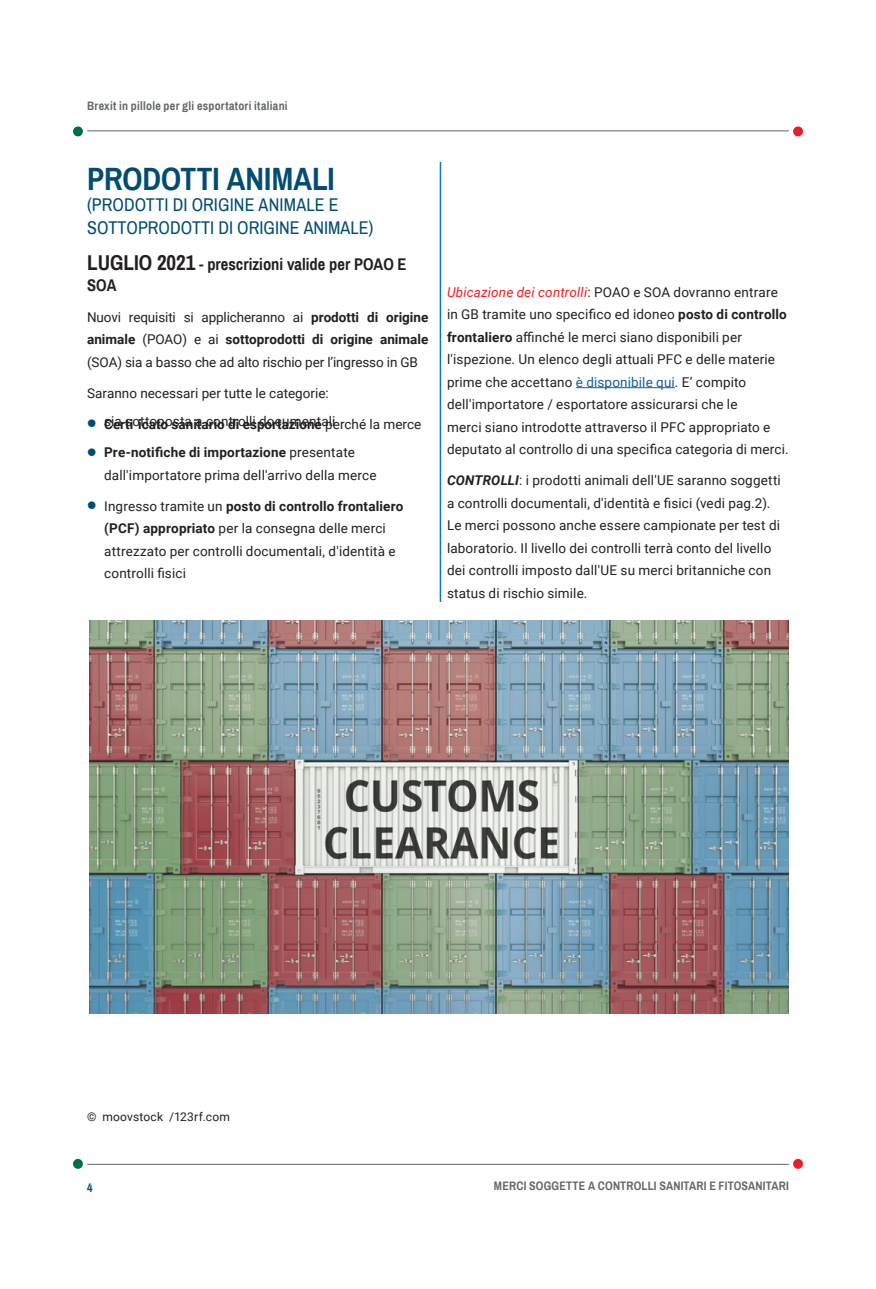
<style>
.page{position:relative;width:876px;height:1289px;background:#fff}
.page>*{position:absolute;margin:0;border:0;box-sizing:border-box;transform-origin:0 0}
.t1{font:700 31.5px "Archivo Narrow";color:#004c72}
.t2{font:18px/22.5px "Archivo Narrow";color:#004c72}
.t3{font:700 16.5px/21.3px "Archivo Narrow";color:#231f20}
.Text{font:13.5px/22.5px "Roboto";letter-spacing:.01em;color:#231f20}
.t4{font:700 13.5px "Roboto";color:#231f20}
.t5{font:700 12px "Archivo Narrow";letter-spacing:.02em;color:#63686c}
.Footnote{font:12px "Roboto";letter-spacing:.02em;color:#231f20}
.t6{font:700 12px "Archivo Narrow";color:#004c72}
.s1{font-size:21px}
.s2{font-weight:700}
.s3{font-weight:400}
.s4{font-style:italic;color:#ee1d23}
.s5{color:#175d9e}
.s6{font-weight:700;font-style:italic}
</style>
<div class="page">
<div style="left:73px;top:126px;width:10px;height:10px;background:#016f45;border-radius:50%"></div>
<div style="left:73px;top:1158px;width:10px;height:10px;background:#016f45;border-radius:50%"></div>
<div style="left:793px;top:126px;width:10px;height:10px;background:#ee1d23;border-radius:50%"></div>
<div style="left:793px;top:1158px;width:10px;height:10px;background:#ee1d23;border-radius:50%"></div>
<hr style="left:576px;top:387px;width:99px;height:1px;background:#175d9e">
<hr style="left:440px;top:162px;width:1px;height:440px;background:#007cb6">
<img style="left:89px;top:620px;width:700px;height:393px">
<hr style="left:87px;top:130px;width:702px;height:1px;background:#63686c">
<hr style="left:87px;top:1163px;width:702px;height:1px;background:#63686c">
<p class="t5" style="left:87px;top:98px;width:202px">Brexit in pillole per gli esportatori italiani</p>
<p class="t1" style="left:87px;top:159px;width:249px">PRODOTTI ANIMALI</p>
<p class="t2" style="left:87px;top:194px;width:288px">(PRODOTTI DI ORIGINE ANIMALE E<br>SOTTOPRODOTTI DI ORIGINE ANIMALE)</p>
<p class="t3" style="left:87px;top:253px;width:321px"><span class="s1">LUGLIO 2021</span> - prescrizioni valide per POAO E<br>SOA</p>
<p class="Text" style="left:87px;top:305px;width:343px;text-align:justify">Nuovi requisiti si applicheranno ai <span class="s2">prodotti di origine animale</span> (POAO) e ai <span class="s2">sottoprodotti di origine animale </span>(SOA) sia a basso che ad alto rischio per l’ingresso in GB</p>
<p class="Text" style="left:104px;top:378px;width:233px;line-height:28.3px;text-indent:-17px">Saranno necessari per tutte le categorie: sia sottoposta a controlli documentali</p>
<p class="t4" style="left:104px;top:414px;width:319px">Certi icato sanitario di esportazione <span class="s3">perché la merce</span></p>
<p class="Text" style="left:104px;top:440px;width:274px"><span class="s2">Pre-notifiche di importazione</span> presentate dall'importatore prima dell'arrivo della merce</p>
<p class="Text" style="left:104px;top:494px;width:301px">Ingresso tramite un <span class="s2">posto di controllo frontaliero (PCF) appropriato</span> per la consegna delle merci attrezzato per controlli documentali, d'identità e controlli fisici</p>
<p class="Text" style="left:447px;top:280px;width:343px"><span class="s4">Ubicazione dei controlli</span>: POAO e SOA dovranno entrare in GB tramite uno specifico ed idoneo <span class="s2">posto di controllo frontaliero</span> affinché le merci siano disponibili per l'ispezione. Un elenco degli attuali PFC e delle materie prime che accettano <span class="s5">è disponibile qui</span>. E’ compito dell'importatore / esportatore assicurarsi che le<br>merci siano introdotte attraverso il PFC appropriato e deputato al controllo di una specifica categoria di merci.</p>
<p class="Text" style="left:447px;top:469px;width:335px"><span class="s6">CONTROLLI</span>: i prodotti animali dell'UE saranno soggetti a controlli documentali, d'identità e fisici (vedi pag.2).<br>Le merci possono anche essere campionate per test di laboratorio. Il livello dei controlli terrà conto del livello dei controlli imposto dall'UE su merci britanniche con status di rischio simile.</p>
<p class="Footnote" style="left:87px;top:1108px;width:144px">© moovstock /123rf.com</p>
<p class="t6" style="left:87px;top:1180px;width:7px">4</p>
<p class="t5" style="left:494px;top:1178px;width:296px">MERCI SOGGETTE A CONTROLLI SANITARI E FITOSANITARI</p>
</div>
